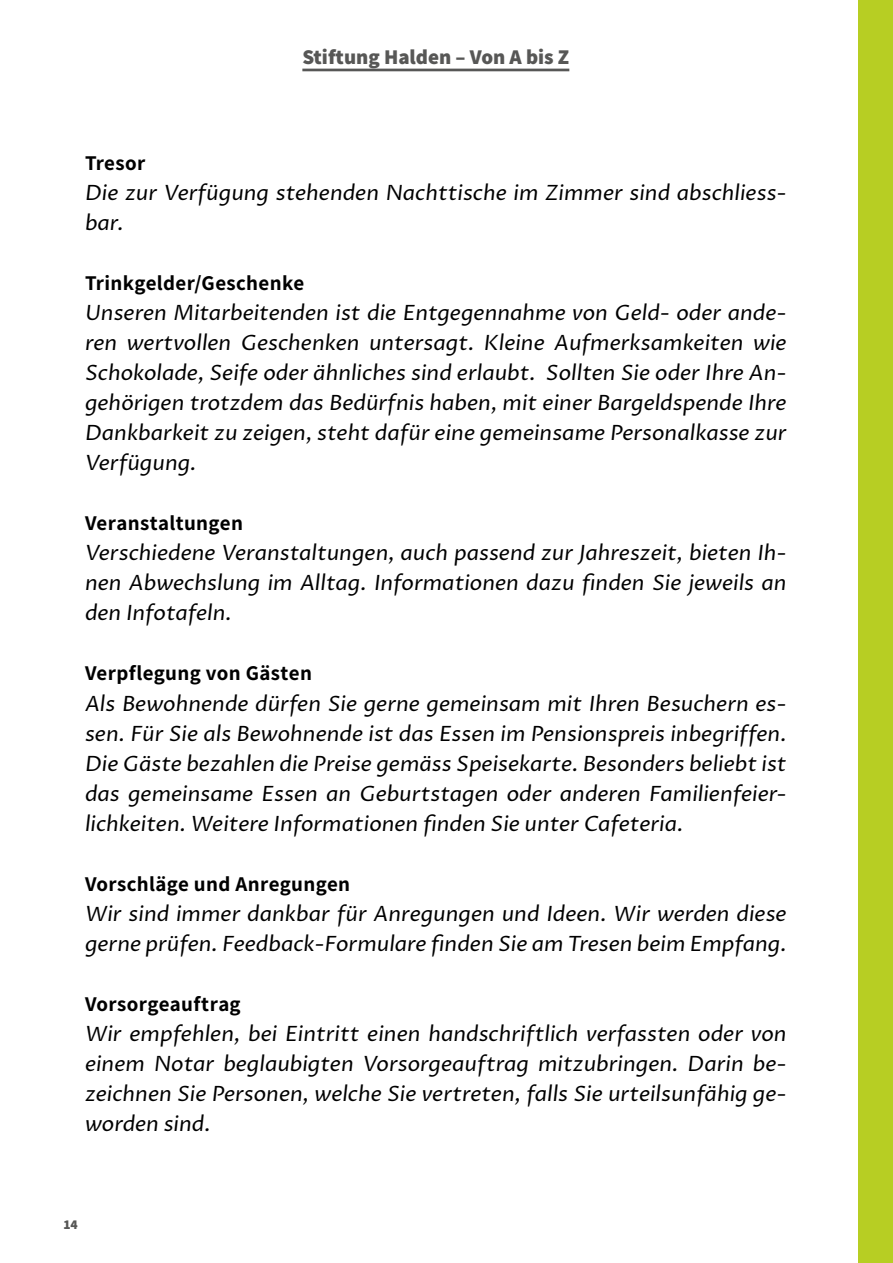
<style>
.page{position:relative;width:893px;height:1263px;background:#fff}
.page>*{position:absolute;margin:0;border:0;box-sizing:border-box;transform-origin:0 0}
.t1{font:italic 21px/30px "Proza Libre";color:#000;text-align:justify}
.t2{font:700 21px "Assistant";letter-spacing:.015em;color:#000}
.t3{font:800 21px "Assistant";color:#575756}
.t4{font:800 13.5px "Assistant";color:#575756}
</style>
<div class="page">
<div style="left:859px;top:0;width:34px;height:1263px;background:#b7ce23"></div>
<hr style="left:302px;top:69px;width:267px;height:2px;background:#575756">
<p class="t3" style="left:302px;top:43px;width:268px">Stiftung Halden – Von A bis Z</p>
<p class="t2" style="left:85px;top:149px;width:62px">Tresor</p>
<p class="t1" style="left:85px;top:178px;width:703px">Die zur Verfügung stehenden Nachttische im Zimmer sind abschliess&shy;bar.</p>
<p class="t2" style="left:85px;top:269px;width:221px">Trinkgelder/Geschenke</p>
<p class="t1" style="left:85px;top:298px;width:703px">Unseren Mitarbeitenden ist die Entgegennahme von Geld- oder ande&shy;ren wertvollen Geschenken untersagt. Kleine Aufmerksamkeiten wie Schokolade, Seife oder ähnliches sind erlaubt. Sollten Sie oder Ihre An&shy;gehörigen trotzdem das Bedürfnis haben, mit einer Bargeldspende Ihre Dankbarkeit zu zeigen, steht dafür eine gemeinsame Personalkasse zur Verfügung.</p>
<p class="t2" style="left:85px;top:509px;width:159px">Veranstaltungen</p>
<p class="t1" style="left:85px;top:538px;width:703px">Verschiedene Veranstaltungen, auch passend zur Jahreszeit, bieten Ih&shy;nen Abwechslung im Alltag. Informationen dazu finden Sie jeweils an den Infotafeln.</p>
<p class="t2" style="left:85px;top:659px;width:228px">Verpflegung von Gästen</p>
<p class="t1" style="left:85px;top:688px;width:703px">Als Bewohnende dürfen Sie gerne gemeinsam mit Ihren Besuchern es&shy;sen. Für Sie als Bewohnende ist das Essen im Pensionspreis inbegriffen.<br>Die Gäste bezahlen die Preise gemäss Speisekarte. Besonders beliebt ist das gemeinsame Essen an Geburtstagen oder anderen Familienfeier&shy;lichkeiten. Weitere Informationen finden Sie unter Cafeteria.</p>
<p class="t2" style="left:85px;top:869px;width:267px">Vorschläge und Anregungen</p>
<p class="t1" style="left:85px;top:898px;width:703px">Wir sind immer dankbar für Anregungen und Ideen. Wir werden diese gerne prüfen. Feedback-Formulare finden Sie am Tresen beim Empfang.</p>
<p class="t2" style="left:85px;top:989px;width:157px">Vorsorgeauftrag</p>
<p class="t1" style="left:85px;top:1018px;width:703px">Wir empfehlen, bei Eintritt einen handschriftlich verfassten oder von einem Notar beglaubigten Vorsorgeauftrag mitzubringen. Darin be&shy;zeichnen Sie Personen, welche Sie vertreten, falls Sie urteilsunfähig ge&shy;worden sind.</p>
<p class="t4" style="left:64px;top:1215px;width:15px">14</p>
</div>
